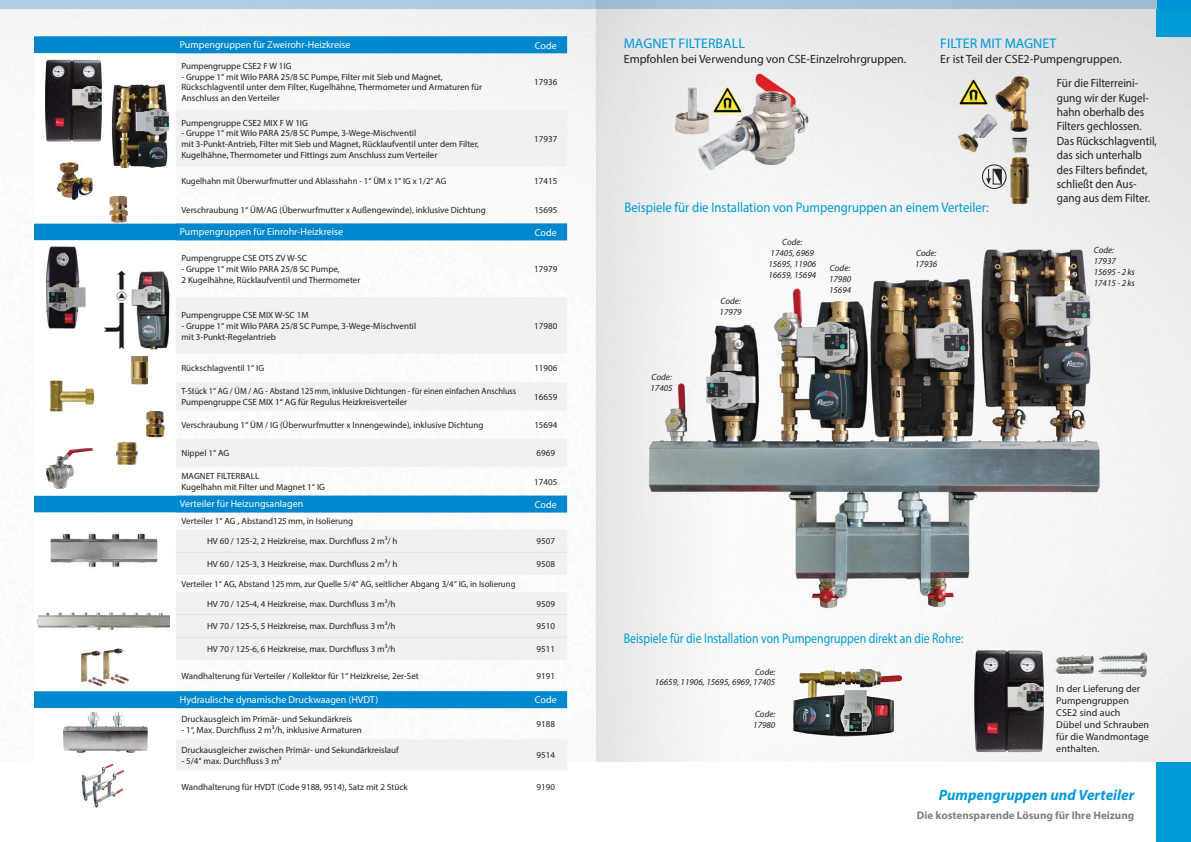
<style>
.page{position:relative;width:1191px;height:842px;background:#fff}
.page>*{position:absolute;margin:0;border:0;box-sizing:border-box;transform-origin:0 0}
.t1{font:italic 700 15px "Myriad Pro";color:#009ad9}
.t2{font:14px "Myriad Pro";color:#009ad9;scale:.84 1}
.t3{font:14px "Myriad Pro";color:#009ad9;scale:.91 1}
.t4{font:14px "Myriad Pro";color:#009ad9}
.t5{font:12px/14.4px "Myriad Pro";color:#231f20;scale:.93 1}
.t6{font:12px/24.5px "Myriad Pro";color:#231f20}
.t7{font:700 11px "Myriad Pro";color:#808285}
.t8{font:10px "Myriad Pro";color:#fff}
.t9{font:10px/12px "Myriad Pro";letter-spacing:.01em;color:#231f20}
.t10{font:9px/10.8px "Myriad Pro";color:#231f20}
.t11{font:italic 9px/10.8px "Myriad Pro";color:#231f20}
.t12{font:9px/10.8px "Myriad Pro";color:#231f20;scale:.93 1}
</style>
<div class="page">
<img style="left:0;top:9px;width:1191px;height:753px">
<div style="left:1157px;top:763px;width:34px;height:79px;background:#009ad9"></div>
<div style="left:1157px;top:0;width:34px;height:36px;background:#009ad9"></div>
<div style="left:1157px;top:0;width:34px;height:9px;background:#0092d4"></div>
<img style="left:949px;top:71px;width:97px;height:136px">
<img style="left:646px;top:230px;width:460px;height:394px">
<svg style="left:34px;top:36px;width:533px;height:74px;fill:#f5f6f6"></svg>
<svg style="left:34px;top:53px;width:142px;height:709px"></svg>
<svg style="left:176px;top:110px;width:391px;height:660px;fill:#f2f1ef"></svg>
<hr style="left:176px;top:552px;width:391px;height:1px;background:#e4e2e0">
<hr style="left:176px;top:614px;width:391px;height:1px;background:#e4e2e0">
<hr style="left:176px;top:637px;width:391px;height:1px;background:#e4e2e0">
<img style="left:45px;top:58px;width:57px;height:85px">
<img style="left:112px;top:83px;width:58px;height:85px">
<img style="left:57px;top:162px;width:36px;height:38px">
<img style="left:46px;top:245px;width:40px;height:85px">
<img style="left:103px;top:268px;width:24px;height:84px">
<img style="left:129px;top:268px;width:43px;height:84px">
<img style="left:81px;top:764px;width:43px;height:43px">
<img style="left:80px;top:648px;width:49px;height:39px">
<img style="left:49px;top:531px;width:108px;height:39px">
<img style="left:37px;top:611px;width:133px;height:21px">
<img style="left:63px;top:712px;width:85px;height:41px">
<img style="left:46px;top:447px;width:47px;height:42px">
<img style="left:146px;top:411px;width:18px;height:26px">
<img style="left:109px;top:196px;width:18px;height:26px">
<img style="left:48px;top:380px;width:47px;height:31px">
<img style="left:697px;top:73px;width:111px;height:99px">
<img style="left:674px;top:88px;width:35px;height:48px">
<img style="left:714px;top:87px;width:27px;height:25px">
<img style="left:959px;top:79px;width:28px;height:25px">
<img style="left:973px;top:649px;width:71px;height:104px">
<img style="left:1053px;top:651px;width:95px;height:27px">
<img style="left:784px;top:665px;width:118px;height:76px">
<img style="left:130px;top:356px;width:18px;height:29px">
<img style="left:116px;top:441px;width:21px;height:24px">
<svg style="left:986px;top:169px;width:15px;height:15px"></svg>
<div style="left:982px;top:165px;width:24px;height:24px;border:1px solid #231f20;border-radius:50%"></div>
<svg style="left:1006px;top:360px;width:6px;height:6px"></svg>
<svg style="left:892px;top:391px;width:7px;height:6px"></svg>
<p class="t8" style="left:180px;top:41px;width:172px">Pumpengruppen für Zweirohr-Heizkreise</p>
<p class="t8" style="left:535px;top:41px;width:23px">Code</p>
<p class="t10" style="left:181px;top:61px;width:111px">Pumpengruppe CSE2 F W 1IG</p>
<p class="t10" style="left:181px;top:72px;width:302px">- Gruppe 1“ mit Wilo PARA 25/8 SC Pumpe, Filter mit Sieb und Magnet,<br>Rückschlagventil unter dem Filter, Kugelhähne, Thermometer und Armaturen für<br>Anschluss an den Verteiler</p>
<p class="t10" style="left:534px;top:78px;width:25px">17936</p>
<p class="t10" style="left:181px;top:118px;width:128px">Pumpengruppe CSE2 MIX F W 1IG</p>
<p class="t10" style="left:181px;top:129px;width:299px">- Gruppe 1“ mit Wilo PARA 25/8 SC Pumpe, 3-Wege-Mischventil<br>mit 3-Punkt-Antrieb, Filter mit Sieb und Magnet, Rücklaufventil unter dem Filter,<br>Kugelhähne, Thermometer und Fittings zum Anschluss zum Verteiler</p>
<p class="t10" style="left:534px;top:134px;width:25px">17937</p>
<p class="t10" style="left:181px;top:177px;width:266px">Kugelhahn mit Überwurfmutter und Ablasshahn - 1“ ÜM x 1“ IG x 1/2“ AG</p>
<p class="t10" style="left:534px;top:177px;width:25px">17415</p>
<p class="t10" style="left:181px;top:205px;width:306px">Verschraubung 1“ ÜM/AG (Überwurfmutter x Außengewinde), inklusive Dichtung</p>
<p class="t10" style="left:534px;top:205px;width:25px">15695</p>
<p class="t8" style="left:180px;top:228px;width:165px">Pumpengruppen für Einrohr-Heizkreise</p>
<p class="t8" style="left:535px;top:229px;width:23px">Code</p>
<p class="t10" style="left:181px;top:254px;width:127px">Pumpengruppe CSE OTS ZV W-SC</p>
<p class="t10" style="left:181px;top:265px;width:180px">- Gruppe 1“ mit Wilo PARA 25/8 SC Pumpe,<br>2 Kugelhähne, Rücklaufventil und Thermometer</p>
<p class="t10" style="left:534px;top:265px;width:25px">17979</p>
<p class="t10" style="left:181px;top:310px;width:129px">Pumpengruppe CSE MIX W-SC 1M</p>
<p class="t10" style="left:181px;top:321px;width:236px">- Gruppe 1“ mit Wilo PARA 25/8 SC Pumpe, 3-Wege-Mischventil mit 3-Punkt-Regelantrieb</p>
<p class="t10" style="left:534px;top:321px;width:25px">17980</p>
<p class="t10" style="left:181px;top:364px;width:84px">Rückschlagventil 1“ IG</p>
<p class="t10" style="left:534px;top:364px;width:25px">11906</p>
<p class="t12" style="left:181px;top:387px;width:361px">T-Stück 1“ AG / ÜM / AG - Abstand 125 mm, inklusive Dichtungen - für einen einfachen Anschluss<br>Pumpengruppe CSE MIX 1“ AG für Regulus Heizkreisverteiler</p>
<p class="t10" style="left:534px;top:392px;width:25px">16659</p>
<p class="t10" style="left:181px;top:421px;width:303px">Verschraubung 1“ ÜM / IG (Überwurfmutter x Innengewinde), inklusive Dichtung</p>
<p class="t10" style="left:534px;top:421px;width:25px">15694</p>
<p class="t10" style="left:181px;top:449px;width:49px">Nippel 1“ AG</p>
<p class="t10" style="left:536px;top:449px;width:20px">6969</p>
<p class="t10" style="left:181px;top:472px;width:145px">MAGNET FILTERBALL<br>Kugelhahn mit Filter und Magnet 1“ IG</p>
<p class="t10" style="left:534px;top:477px;width:25px">17405</p>
<p class="t8" style="left:180px;top:500px;width:125px">Verteiler für Heizungsanlagen</p>
<p class="t8" style="left:535px;top:501px;width:23px">Code</p>
<p class="t10" style="left:207px;top:512px;width:192px;line-height:19.7px;text-indent:-26px">Verteiler 1“ AG , Abstand125 mm, in Isolierung<br>HV 60 / 125-2, 2 Heizkreise, max. Durchfluss 2 m³/ h</p>
<p class="t10" style="left:536px;top:537px;width:20px">9507</p>
<p class="t10" style="left:207px;top:560px;width:192px">HV 60 / 125-3, 3 Heizkreise, max. Durchfluss 2 m³/ h</p>
<p class="t10" style="left:536px;top:559px;width:20px">9508</p>
<p class="t10" style="left:181px;top:579px;width:336px">Verteiler 1“ AG, Abstand 125 mm, zur Quelle 5/4“ AG, seitlicher Abgang 3/4“ IG, in Isolierung</p>
<p class="t10" style="left:207px;top:599px;width:190px">HV 70 / 125-4, 4 Heizkreise, max. Durchfluss 3 m³/h</p>
<p class="t10" style="left:536px;top:599px;width:20px">9509</p>
<p class="t10" style="left:207px;top:622px;width:190px">HV 70 / 125-5, 5 Heizkreise, max. Durchfluss 3 m³/h</p>
<p class="t10" style="left:536px;top:622px;width:20px">9510</p>
<p class="t10" style="left:207px;top:644px;width:190px">HV 70 / 125-6, 6 Heizkreise, max. Durchfluss 3 m³/h</p>
<p class="t10" style="left:536px;top:644px;width:20px">9511</p>
<p class="t10" style="left:181px;top:671px;width:239px">Wandhalterung für Verteiler / Kollektor für 1“ Heizkreise, 2er-Set</p>
<p class="t10" style="left:536px;top:671px;width:20px">9191</p>
<p class="t8" style="left:180px;top:695px;width:200px">Hydraulische dynamische Druckwaagen (HVDT)</p>
<p class="t8" style="left:535px;top:696px;width:23px">Code</p>
<p class="t10" style="left:181px;top:714px;width:172px">Druckausgleich im Primär- und Sekundärkreis</p>
<p class="t10" style="left:181px;top:725px;width:182px">- 1“, Max. Durchfluss 2 m³/h, inklusive Armaturen</p>
<p class="t10" style="left:536px;top:720px;width:20px">9188</p>
<p class="t10" style="left:181px;top:745px;width:219px">Druckausgleicher zwischen Primär- und Sekundärkreislauf</p>
<p class="t10" style="left:181px;top:756px;width:102px">- 5/4“ max. Durchfluss 3 m³</p>
<p class="t10" style="left:536px;top:751px;width:20px">9514</p>
<p class="t10" style="left:181px;top:782px;width:228px">Wandhalterung für HVDT (Code 9188, 9514), Satz mit 2 Stück</p>
<p class="t10" style="left:536px;top:782px;width:20px">9190</p>
<h2 class="t4" style="left:624px;top:38px;width:123px">MAGNET FILTERBALL</h2>
<h3 class="t6" style="left:624px;top:48px;width:284px">Empfohlen bei Verwendung von CSE-Einzelrohrgruppen.</h3>
<h2 class="t4" style="left:940px;top:38px;width:118px">FILTER MIT MAGNET</h2>
<h3 class="t6" style="left:1056px;top:48px;width:83px;text-indent:-117px">Er ist Teil der CSE2-Pumpengruppen.<br>Für die Filterreini-</h3>
<h3 class="t5" style="left:1056px;top:92px;width:109px">gung wir der Kugel&shy;hahn oberhalb des<br>Filters gechlossen.<br>Das Rückschlagventil, das sich unterhalb des Filters befindet, schließt den Aus&shy;gang aus dem Filter.</h3>
<h2 class="t3" style="left:624px;top:202px;width:402px">Beispiele für die Installation von Pumpengruppen an einem Verteiler:</h2>
<p class="t11" style="left:650px;top:373px;width:24px">Code:<br>17405</p>
<p class="t11" style="left:719px;top:296px;width:24px">Code:<br>17979</p>
<p class="t11" style="left:768px;top:238px;width:49px;text-align:center">Code:<br>17405, 6969<br>15695, 11906<br>16659, 15694</p>
<p class="t11" style="left:829px;top:264px;width:24px;text-align:justify">Code:<br>17980<br>15694</p>
<p class="t11" style="left:915px;top:249px;width:24px">Code:<br>17936</p>
<p class="t11" style="left:1093px;top:246px;width:43px">Code:<br>17937<br>15695 - 2 ks<br>17415 - 2 ks</p>
<h2 class="t2" style="left:624px;top:633px;width:406px">Beispiele für die Installation von Pumpengruppen direkt an die Rohre:</h2>
<p class="t11" style="left:655px;top:667px;width:122px;text-align:right">Code:<br>16659, 11906, 15695, 6969, 17405</p>
<p class="t11" style="left:753px;top:710px;width:24px">Code:<br>17980</p>
<p class="t9" style="left:1056px;top:684px;width:94px">In der Lieferung der<br>Pumpengruppen<br>CSE2 sind auch<br>Dübel und Schrauben für die Wandmontage enthalten.</p>
<h1 class="t1" style="left:939px;top:789px;width:197px">Pumpengruppen und Verteiler</h1>
<p class="t7" style="left:917px;top:811px;width:219px">Die kostensparende Lösung für Ihre Heizung</p>
</div>
